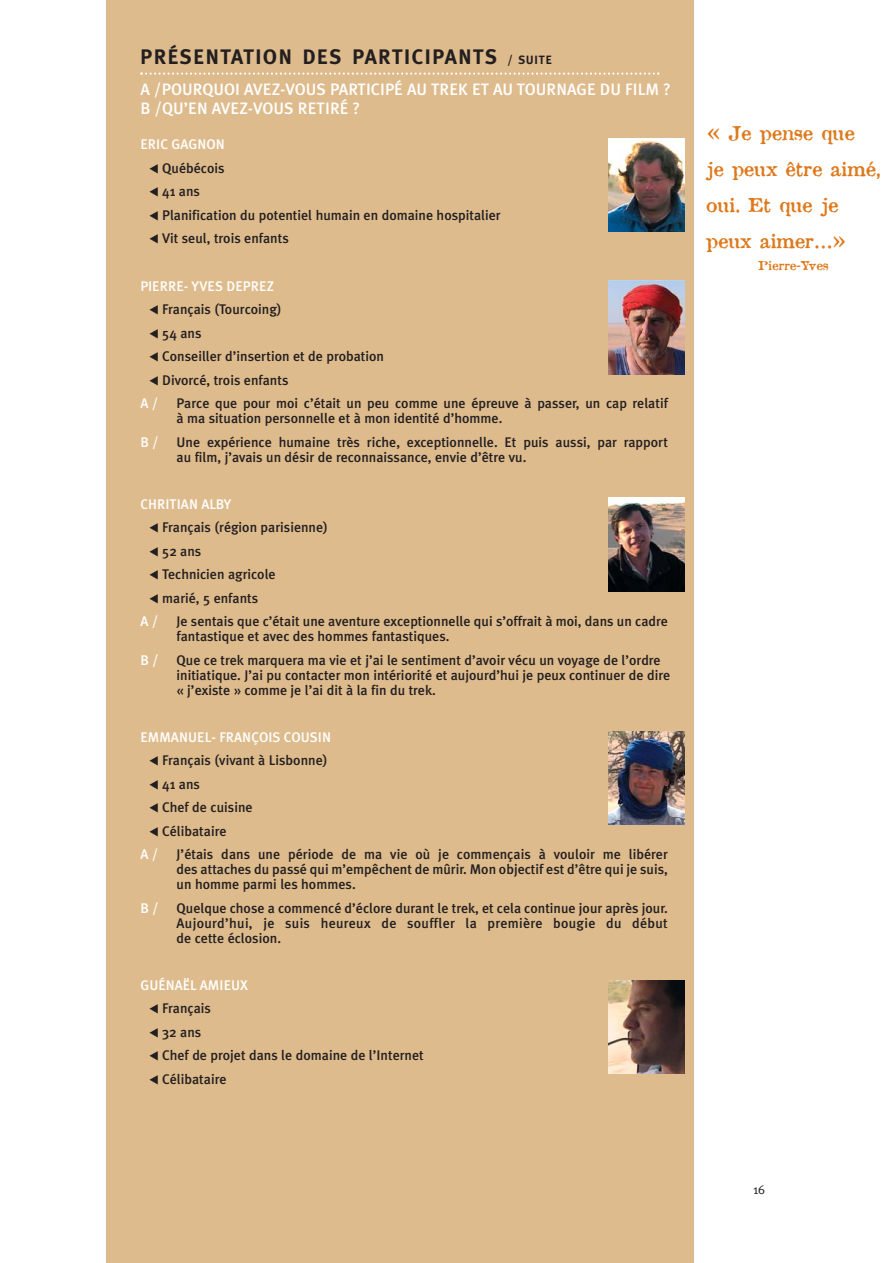
<style>
.page{position:relative;width:893px;height:1263px;background:#fff}
.page>*{position:absolute;margin:0;border:0;box-sizing:border-box;transform-origin:0 0}
.t1{font:700 21px "Meta";letter-spacing:.08em;color:#231f20}
.t2{font:18.75px/36px "Attic";color:#de791c}
.t3{font:500 16.5px/19.5px "Meta Plus";color:#fff}
.t4{font:500 13.95px/15px "Meta Plus";color:#231f20}
.t5{font:500 13.95px "Meta Plus";color:#fff}
.t6{font:12.75px "Meta Plus Normal";color:#231f20}
.t7{font:12px "Attic";letter-spacing:.005em;color:#de791c}
.s1{font-size:12px}
.s2{color:#fff}
.s3{font-family:"Abacus Three SSK";font-weight:400;font-size:12px}
.s4{font-size:24px}
</style>
<div class="page">
<div style="left:106px;top:0;width:587px;height:1263px;background:#debb8c"></div>
<svg style="left:140px;top:72px;width:519px;height:3px"></svg>
<img style="left:608px;top:138px;width:77px;height:94px">
<img style="left:608px;top:281px;width:77px;height:93px">
<img style="left:608px;top:497px;width:77px;height:94px">
<img style="left:608px;top:731px;width:77px;height:94px">
<img style="left:608px;top:980px;width:77px;height:94px">
<h1 class="t1" style="left:140px;top:49px;width:413px">PRÉSENTATION DES PARTICIPANTS <span class="s1">/ SUITE</span></h1>
<p class="t3" style="left:140px;top:80px;width:532px">A /POURQUOI AVEZ-VOUS PARTICIPÉ AU TREK ET AU TOURNAGE DU FILM ?<br>B /QU’EN AVEZ-VOUS RETIRÉ ?</p>
<p class="t4" style="left:149px;top:134px;width:353px;line-height:23.5px;text-indent:-9px"><span class="s2">ERIC GAGNON<br></span><span class="s3">F</span> Québécois<br><span class="s3">F</span> 41 ans<br><span class="s3">F</span> Planification du potentiel humain en domaine hospitalier<br><span class="s3">F</span> Vit seul, trois enfants</p>
<p class="t5" style="left:140px;top:280px;width:135px">PIERRE- YVES DEPREZ</p>
<p class="t4" style="left:149px;top:302px;width:134px"><span class="s3">F</span> Français (Tourcoing)</p>
<p class="t4" style="left:149px;top:326px;width:54px"><span class="s3">F</span> 54 ans</p>
<p class="t4" style="left:149px;top:350px;width:237px"><span class="s3">F</span> Conseiller d’insertion et de probation</p>
<p class="t4" style="left:149px;top:373px;width:141px"><span class="s3">F</span> Divorcé, trois enfants</p>
<p class="t5" style="left:140px;top:398px;width:19px">A /</p>
<p class="t4" style="left:176px;top:397px;width:493px">Parce que pour moi c’était un peu comme une épreuve à passer, un cap relatif à ma situation personnelle et à mon identité d’homme.</p>
<p class="t5" style="left:140px;top:436px;width:20px">B /</p>
<p class="t4" style="left:176px;top:435px;width:493px">Une expérience humaine très riche, exceptionnelle. Et puis aussi, par rapport au film, j’avais un désir de reconnaissance, envie d’être vu.</p>
<p class="t5" style="left:140px;top:498px;width:92px">CHRITIAN ALBY</p>
<p class="t4" style="left:149px;top:521px;width:180px"><span class="s3">F</span> Français (région parisienne)</p>
<p class="t4" style="left:149px;top:544px;width:54px"><span class="s3">F</span> 52 ans</p>
<p class="t4" style="left:149px;top:568px;width:128px"><span class="s3">F</span> Technicien agricole</p>
<p class="t4" style="left:149px;top:591px;width:111px"><span class="s3">F</span> marié, 5 enfants</p>
<p class="t5" style="left:140px;top:616px;width:19px">A /</p>
<p class="t4" style="left:176px;top:615px;width:493px">Je sentais que c’était une aventure exceptionnelle qui s’offrait à moi, dans un cadre fantastique et avec des hommes fantastiques.</p>
<p class="t5" style="left:140px;top:654px;width:20px">B /</p>
<p class="t4" style="left:176px;top:653px;width:495px">Que ce trek marquera ma vie et j’ai le sentiment d’avoir vécu un voyage de l’ordre initiatique. J’ai pu contacter mon intériorité et aujourd’hui je peux continuer de dire « j’existe » comme je l’ai dit à la fin du trek.</p>
<p class="t5" style="left:140px;top:731px;width:192px">EMMANUEL- FRANÇOIS COUSIN</p>
<p class="t4" style="left:149px;top:754px;width:180px"><span class="s3">F</span> Français (vivant à Lisbonne)</p>
<p class="t4" style="left:149px;top:777px;width:53px"><span class="s3">F</span> 41 ans</p>
<p class="t4" style="left:149px;top:801px;width:105px"><span class="s3">F</span> Chef de cuisine</p>
<p class="t4" style="left:149px;top:824px;width:79px"><span class="s3">F</span> Célibataire</p>
<p class="t5" style="left:140px;top:849px;width:19px">A /</p>
<p class="t4" style="left:176px;top:848px;width:493px;text-align:justify">J’étais dans une période de ma vie où je commençais à vouloir me libérer des attaches du passé qui m’empêchent de mûrir. Mon objectif est d’être qui je suis, un homme parmi les hommes.</p>
<p class="t5" style="left:140px;top:902px;width:20px">B /</p>
<p class="t4" style="left:176px;top:901px;width:493px;text-align:justify">Quelque chose a commencé d’éclore durant le trek, et cela continue jour après jour.<br>Aujourd’hui, je suis heureux de souffler la première bougie du début de cette éclosion.</p>
<p class="t4" style="left:149px;top:974px;width:276px;line-height:23.5px;text-indent:-9px"><span class="s2">GUÉNAËL AMIEUX<br></span><span class="s3">F</span> Français<br><span class="s3">F</span> 32 ans<br><span class="s3">F</span> Chef de projet dans le domaine de l’Internet<br><span class="s3">F</span> Célibataire</p>
<h2 class="t2" style="left:706px;top:117px;width:176px"><span class="s4">«</span> Je pense que<br>je peux être aimé, oui. Et que je peux aimer…<span class="s4">»</span></h2>
<p class="t7" style="left:758px;top:261px;width:72px">Pierre-Yves</p>
<p class="t6" style="left:753px;top:1185px;width:14px">16</p>
</div>
